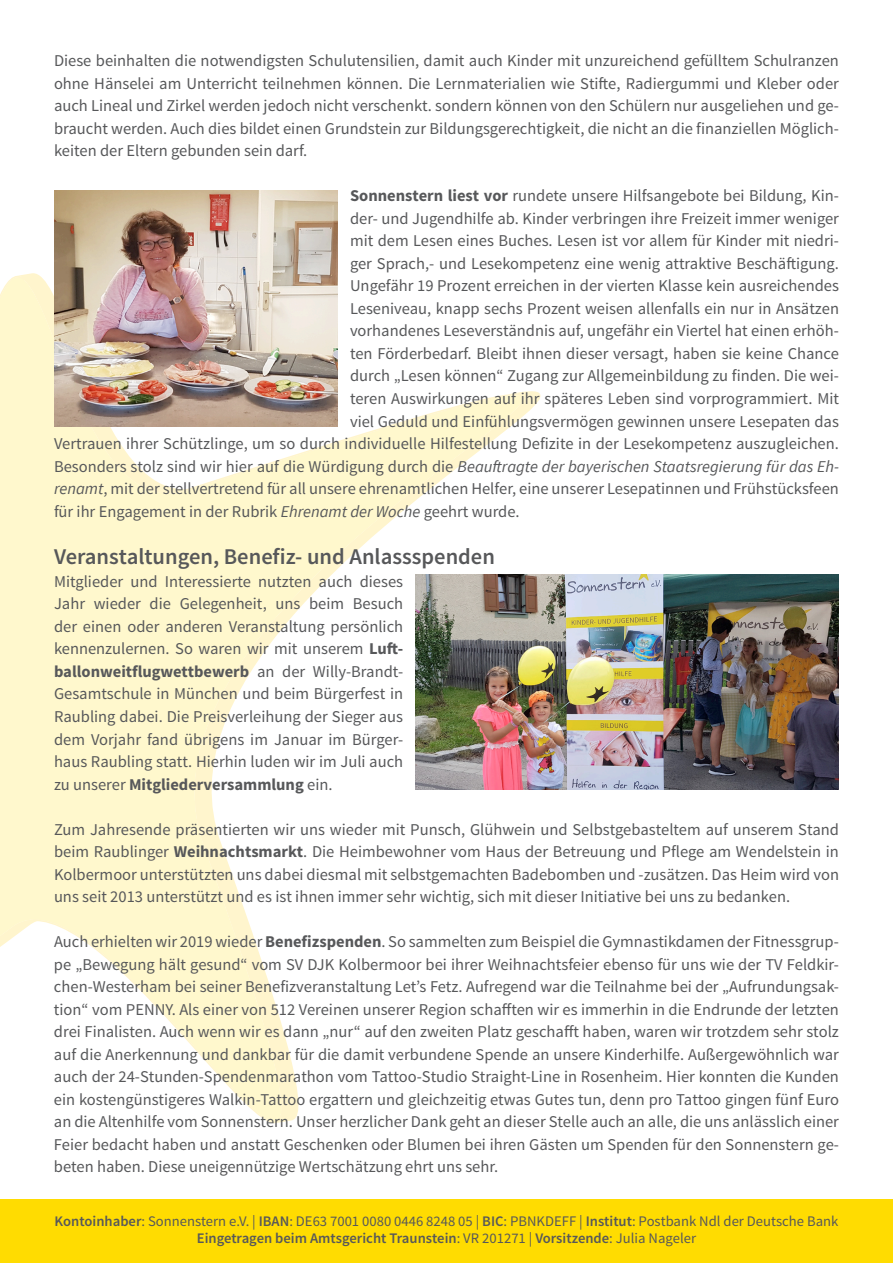
<style>
.page{position:relative;width:893px;height:1263px;background:#fff}
.page>*{position:absolute;margin:0;border:0;box-sizing:border-box;transform-origin:0 0}
.t1{font:600 22.5px "Source Sans Pro";color:#57585a}
.t2{font:16.5px/22.5px "Source Sans Pro";color:#57585a;text-align:justify}
.t3{font:italic 16.5px "Source Sans Pro";color:#57585a}
.t4{font:14.7px/17.5px "Source Sans Pro";color:#57585a;text-align:center}
.s1{font-weight:700}
.s2{font-style:normal}
.s3{font-style:italic}
.s4{font-weight:600}
</style>
<div class="page">
<div style="left:0;top:1199px;width:893px;height:64px;background:#ffdc01"></div>
<svg style="left:0;top:275px;width:527px;height:848px"></svg>
<img style="left:54px;top:190px;width:283px;height:236px">
<img style="left:416px;top:574px;width:423px;height:216px">
<p class="t2" style="left:54px;top:50px;width:786px">Diese beinhalten die notwendigsten Schulutensilien, damit auch Kinder mit unzureichend gefülltem Schulranzen ohne Hänselei am Unterricht teilnehmen können. Die Lernmaterialien wie Stifte, Radiergummi und Kleber oder auch Lineal und Zirkel werden jedoch nicht verschenkt. sondern können von den Schülern nur ausgeliehen und ge&shy;braucht werden. Auch dies bildet einen Grundstein zur Bildungsgerechtigkeit, die nicht an die finanziellen Möglich&shy;keiten der Eltern gebunden sein darf.</p>
<p class="t2" style="left:350px;top:185px;width:490px"><span class="s1">Sonnenstern liest vor</span> rundete unsere Hilfsangebote bei Bildung, Kin-</p>
<p class="t2" style="left:350px;top:207px;width:490px">der- und Jugendhilfe ab. Kinder verbringen ihre Freizeit immer weniger</p>
<p class="t2" style="left:350px;top:230px;width:491px">mit dem Lesen eines Buches. Lesen ist vor allem für Kinder mit niedri-</p>
<p class="t2" style="left:350px;top:252px;width:490px">ger Sprach,- und Lesekompetenz eine wenig attraktive Beschäftigung.</p>
<p class="t2" style="left:350px;top:275px;width:490px">Ungefähr 19 Prozent erreichen in der vierten Klasse kein ausreichendes</p>
<p class="t2" style="left:350px;top:297px;width:490px">Leseniveau, knapp sechs Prozent weisen allenfalls ein nur in Ansätzen</p>
<p class="t2" style="left:350px;top:320px;width:490px">vorhandenes Leseverständnis auf, ungefähr ein Viertel hat einen erhöh-</p>
<p class="t2" style="left:350px;top:342px;width:490px">ten Förderbedarf. Bleibt ihnen dieser versagt, haben sie keine Chance</p>
<p class="t2" style="left:350px;top:365px;width:490px">durch „Lesen können“ Zugang zur Allgemeinbildung zu finden. Die wei-</p>
<p class="t2" style="left:350px;top:388px;width:490px">teren Auswirkungen auf ihr späteres Leben sind vorprogrammiert. Mit</p>
<p class="t2" style="left:350px;top:410px;width:490px">viel Geduld und Einfühlungsvermögen gewinnen unsere Lesepaten das</p>
<p class="t2" style="left:54px;top:433px;width:786px">Vertrauen ihrer Schützlinge, um so durch individuelle Hilfestellung Defizite in der Lesekompetenz auszugleichen.</p>
<p class="t3" style="left:54px;top:456px;width:786px"><span class="s2">Besonders stolz sind wir hier auf die Würdigung durch die</span> Beauftragte der bayerischen Staatsregierung für das Eh-</p>
<p class="t2" style="left:54px;top:478px;width:786px"><span class="s3">renamt</span>, mit der stellvertretend für all unsere ehrenamtlichen Helfer, eine unserer Lesepatinnen und Frühstücksfeen</p>
<p class="t2" style="left:54px;top:500px;width:467px">für ihr Engagement in der Rubrik <span class="s3">Ehrenamt der Woche</span> geehrt wurde.</p>
<h1 class="t1" style="left:54px;top:543px;width:442px">Veranstaltungen, Benefiz- und Anlassspenden</h1>
<p class="t2" style="left:54px;top:570px;width:351px">Mitglieder und Interessierte nutzten auch dieses Jahr wieder die Gelegenheit, uns beim Besuch der einen oder anderen Veranstaltung persönlich kennenzulernen. So waren wir mit unserem <span class="s1">Luft&shy;ballonweitflugwettbewerb</span> an der Willy-Brandt-Gesamtschule in München und beim Bürgerfest in Raubling dabei. Die Preisverleihung der Sieger aus dem Vorjahr fand übrigens im Januar im Bürger&shy;haus Raubling statt. Hierhin luden wir im Juli auch zu unserer <span class="s1">Mitgliederversammlung</span> ein.</p>
<p class="t2" style="left:54px;top:818px;width:786px">Zum Jahresende präsentierten wir uns wieder mit Punsch, Glühwein und Selbstgebasteltem auf unserem Stand beim Raublinger <span class="s1">Weihnachtsmarkt</span>. Die Heimbewohner vom Haus der Betreuung und Pflege am Wendelstein in Kolbermoor unterstützten uns dabei diesmal mit selbstgemachten Badebomben und -zusätzen. Das Heim wird von uns seit 2013 unterstützt und es ist ihnen immer sehr wichtig, sich mit dieser Initiative bei uns zu bedanken.</p>
<p class="t2" style="left:54px;top:930px;width:786px">Auch erhielten wir 2019 wieder <span class="s1">Benefizspenden</span>. So sammelten zum Beispiel die Gymnastikdamen der Fitnessgrup&shy;pe „Bewegung hält gesund“ vom SV DJK Kolbermoor bei ihrer Weihnachtsfeier ebenso für uns wie der TV Feldkir&shy;chen-Westerham bei seiner Benefizveranstaltung Let’s Fetz. Aufregend war die Teilnahme bei der „Aufrundungsak&shy;tion“ vom PENNY. Als einer von 512 Vereinen unserer Region schafften wir es immerhin in die Endrunde der letzten drei Finalisten. Auch wenn wir es dann „nur“ auf den zweiten Platz geschafft haben, waren wir trotzdem sehr stolz auf die Anerkennung und dankbar für die damit verbundene Spende an unsere Kinderhilfe. Außergewöhnlich war auch der 24-Stunden-Spendenmarathon vom Tattoo-Studio Straight-Line in Rosenheim. Hier konnten die Kunden ein kostengünstigeres Walkin-Tattoo ergattern und gleichzeitig etwas Gutes tun, denn pro Tattoo gingen fünf Euro an die Altenhilfe vom Sonnenstern. Unser herzlicher Dank geht an dieser Stelle auch an alle, die uns anlässlich einer Feier bedacht haben und anstatt Geschenken oder Blumen bei ihren Gästen um Spenden für den Sonnenstern ge&shy;beten haben. Diese uneigennützige Wertschätzung ehrt uns sehr.</p>
<p class="t4" style="left:55px;top:1212px;width:785px"><span class="s4">Kontoinhaber</span>: Sonnenstern e.V. | <span class="s4">IBAN</span>: DE63 7001 0080 0446 8248 05 | <span class="s4">BIC</span>: PBNKDEFF | <span class="s4">Institut</span>: Postbank Ndl der Deutsche Bank<br><span class="s4">Eingetragen beim Amtsgericht Traunstein</span>: VR 201271 | <span class="s4">Vorsitzende</span>: Julia Nageler</p>
</div>
